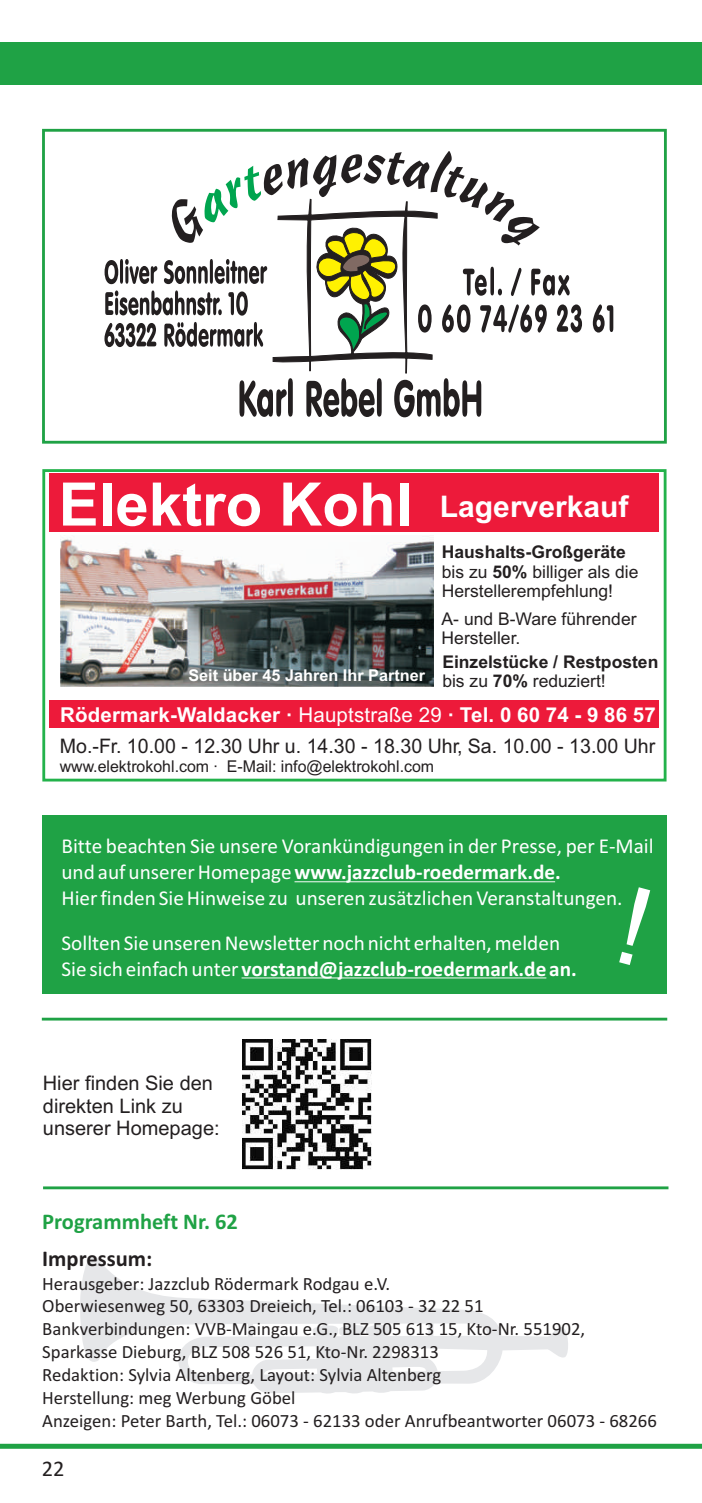
<style>
.page{position:relative;width:702px;height:1503px;background:#fff}
.page>*{position:absolute;margin:0;border:0;box-sizing:border-box;transform-origin:0 0}
.t1{font:700 30px "Arial";color:#fff}
.t2{font:700 22.5px "Calibri";color:#1fa245}
.t3{font:700 22.5px "Calibri";color:#231f20}
.t4{font:22.5px "Calibri";color:#231f20}
.t5{font:21.25px/26px "Calibri";color:#fff}
.t6{font:700 20.5px "Arial";letter-spacing:.01em;color:#fff}
.t7{font:20px/22.2px "Arial";color:#231f20}
.t8{font:18.75px/23px "Calibri";color:#231f20}
.t9{font:17.5px/19.5px "Arial";color:#231f20}
.t10{font:700 17.5px/19.5px "Arial";color:#231f20}
.t11{font:16.25px "Arial";color:#231f20}
.t12{font:700 16.25px "Arial";color:#fff}
.s1{font-size:60px}
.s2{font-weight:700}
.s3{font-weight:400}
</style>
<div class="page">
<svg style="left:80px;top:1256px;width:488px;height:138px"></svg>
<svg style="left:312px;top:1310px;width:79px;height:27px;background:#e8e9eb"></svg>
<div style="left:1px;top:43px;width:701px;height:42px;background:#1fa245"></div>
<div style="left:42px;top:129px;width:624px;height:314px;border:3px solid #1fa245"></div>
<svg style="left:104px;top:151px;width:509px;height:267px"></svg>
<img style="left:243px;top:1039px;width:129px;height:130px">
<hr style="left:42px;top:1017px;width:625px;height:3px;background:#1fa245">
<hr style="left:43px;top:1186px;width:625px;height:3px;background:#1fa245">
<div style="left:42px;top:469px;width:624px;height:312px;border:3px solid #23b24b"></div>
<div style="left:49px;top:473px;width:609px;height:59px;background:#ed1a3a"></div>
<img style="left:61px;top:536px;width:372px;height:151px">
<div style="left:49px;top:700px;width:610px;height:28px;background:#ed1a3a"></div>
<div style="left:42px;top:815px;width:624px;height:178px;background:#1fa245"></div>
<hr style="left:294px;top:881px;width:261px;height:1px;background:#fff">
<hr style="left:241px;top:977px;width:305px;height:1px;background:#fff">
<div style="left:0;top:1443px;width:702px;height:5px;background:#1fa245"></div>
<h1 class="t1" style="left:59px;top:495px;width:571px"><span class="s1">Elektro Kohl</span> Lagerverkauf</h1>
<p class="t9" style="left:442px;top:543px;width:198px"><span class="s2">Haushalts-Großgeräte </span>bis zu <span class="s2">50%</span> billiger als die<br>Herstellerempfehlung!</p>
<p class="t12" style="left:188px;top:669px;width:238px">Seit über 45 Jahren Ihr Partner</p>
<p class="t9" style="left:441px;top:610px;width:196px">A- und B-Ware führender<br>Hersteller.</p>
<p class="t10" style="left:442px;top:653px;width:217px">Einzelstücke / Restposten <span class="s3">bis zu</span> 70% <span class="s3">reduziert!</span></p>
<p class="t6" style="left:60px;top:707px;width:597px">Rödermark-Waldacker · <span class="s3">Hauptstraße 29</span> · Tel. 0 60 74 - 9 86 57</p>
<p class="t7" style="left:60px;top:736px;width:597px">Mo.-Fr. 10.00 - 12.30 Uhr u. 14.30 - 18.30 Uhr, Sa. 10.00 - 13.00 Uhr</p>
<p class="t11" style="left:60px;top:760px;width:376px">www.elektrokohl.com · E-Mail: info@elektrokohl.com</p>
<p class="t5" style="left:61px;top:835px;width:593px">Bitte beachten Sie unsere Vorankündigungen in der Presse, per E-Mail und auf unserer Homepage<span class="s2">www.jazzclub-roedermark.de.<br></span>Hier finden Sie Hinweise zu unseren zusätzlichen Veranstaltungen.</p>
<p class="t5" style="left:61px;top:931px;width:517px">Sollten Sie unseren Newsletter noch nicht erhalten, melden<br>Sie sich einfach unter <span class="s2">vorstand@jazzclub-roedermark.de an.</span></p>
<p class="t7" style="left:43px;top:1073px;width:178px">Hier finden Sie den direkten Link zu unserer Homepage:</p>
<p class="t2" style="left:42px;top:1212px;width:197px">Programmheft Nr. 62</p>
<p class="t3" style="left:42px;top:1248px;width:112px">Impressum:</p>
<p class="t8" style="left:42px;top:1273px;width:616px">Herausgeber: Jazzclub Rödermark Rodgau e.V.<br>Oberwiesenweg 50, 63303 Dreieich, Tel.: 06103 - 32 22 51<br>Bankverbindungen: VVB-Maingau e.G., BLZ 505 613 15, Kto-Nr. 551902, Sparkasse Dieburg, BLZ 508 526 51, Kto-Nr. 2298313<br>Redaktion: Sylvia Altenberg, Layout: Sylvia Altenberg<br>Herstellung: meg Werbung Göbel<br>Anzeigen: Peter Barth, Tel.: 06073 - 62133 oder Anrufbeantworter 06073 - 68266</p>
<p class="t4" style="left:42px;top:1459px;width:24px">22</p>
</div>
